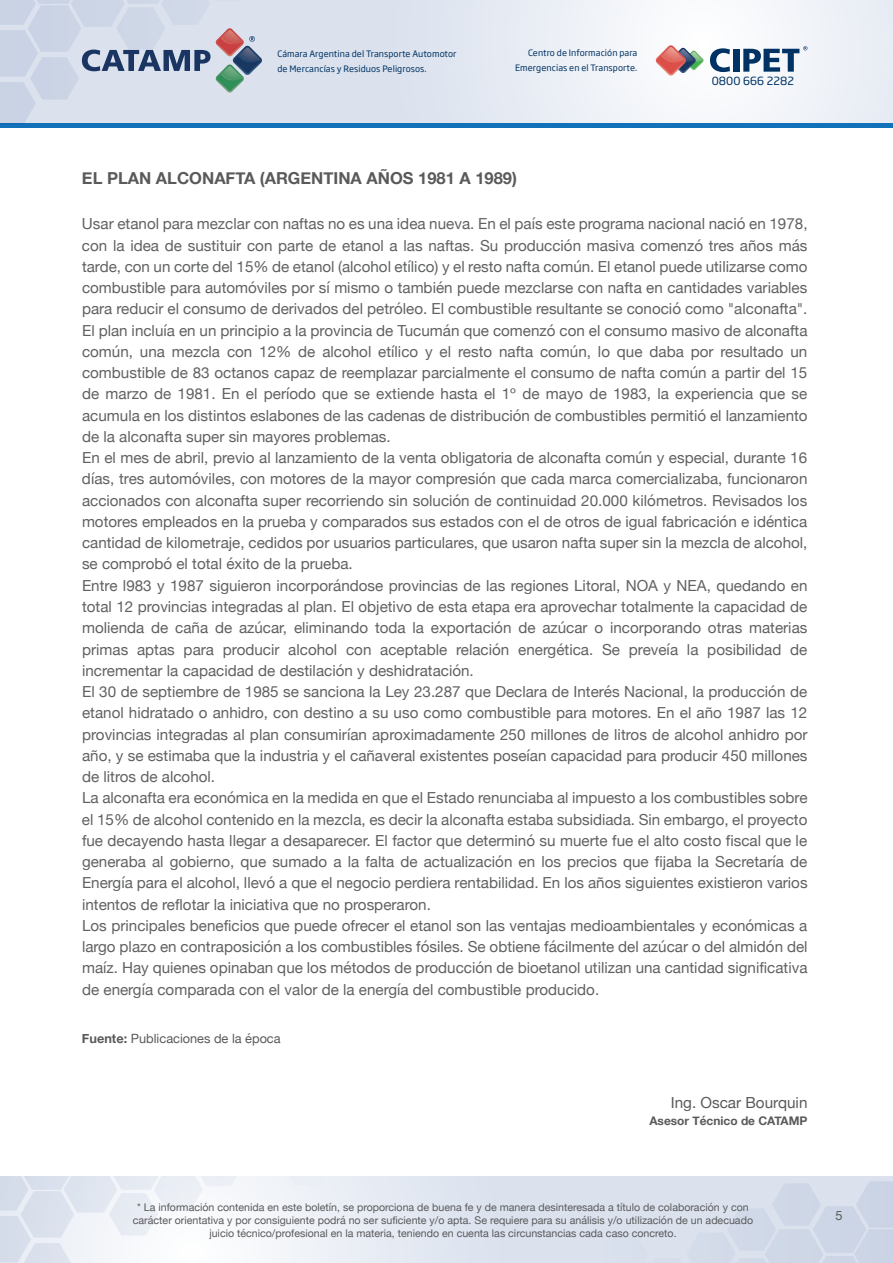
<style>
.page{position:relative;width:893px;height:1263px;background:#fff}
.page>*{position:absolute;margin:0;border:0;box-sizing:border-box;transform-origin:0 0}
.t1{font:700 16.5px "Helvetica Neue";color:#5a5a5c}
.t2{font:15.3px "Helvetica Neue";color:#5a5a5c}
.t3{font:15.15px/21.3px "Helvetica Neue";color:#606161}
.t4{font:12.75px "Helvetica Neue";color:#5a5a5c}
.t5{font:12.75px "Helvetica Neue";color:#5b5b5d}
.t6{font:700 11.85px "Helvetica Neue";color:#5a5a5c}
.t7{font:11.1px "Soho Gothic Pro";letter-spacing:.01em;color:#003263}
.t8{font:10.65px/12.8px "Helvetica Neue";color:#5a5a5c;text-align:center}
.t9{font:8.7px/15.1px "Soho Gothic Pro";letter-spacing:.01em;color:#003263;text-align:right}
.s1{font-weight:700}
</style>
<div class="page">
<svg style="left:331px;top:1177px;width:268px;height:86px;background:#e0e6f0"></svg>
<svg style="left:0;top:1177px;width:331px;height:86px"></svg>
<svg style="left:599px;top:1177px;width:294px;height:86px;background:#d5ddea"></svg>
<svg style="left:338px;top:0;width:555px;height:124px"></svg>
<svg style="left:655px;top:45px;width:49px;height:31px"></svg>
<svg style="left:710px;top:48px;width:20px;height:24px"></svg>
<div style="left:733px;top:49px;width:6px;height:23px;background:#003263"></div>
<svg style="left:743px;top:46px;width:64px;height:26px"></svg>
<hr style="left:0;top:124px;width:893px;height:4px;background:#1172ba">
<svg style="left:0;top:0;width:338px;height:124px;background:#cad3e1"></svg>
<p class="t9" style="left:277px;top:46px;width:181px;text-align:left">Cámara Argentina del Transporte Automotor de Mercancías y Residuos Peligrosos.</p>
<p class="t9" style="left:515px;top:45px;width:124px">Centro de Información para<br>Emergencias en el Transporte.</p>
<p class="t7" style="left:712px;top:72px;width:84px">0800 666 2282</p>
<p class="t1" style="left:82px;top:165px;width:436px">EL PLAN ALCONAFTA (ARGENTINA AÑOS 1981 A 1989)</p>
<p class="t3" style="left:82px;top:214px;width:727px">Usar etanol para mezclar con naftas no es una idea nueva. En el país este programa nacional nació en 1978, con la idea de sustituir con parte de etanol a las naftas. Su producción masiva comenzó tres años más tarde, con un corte del 15% de etanol (alcohol etílico) y el resto nafta común. El etanol puede utilizarse como combustible para automóviles por sí mismo o también puede mezclarse con nafta en cantidades variables para reducir el consumo de derivados del petróleo. El combustible resultante se conoció como "alconafta".<br>El plan incluía en un principio a la provincia de Tucumán que comenzó con el consumo masivo de alconafta común, una mezcla con 12% de alcohol etílico y el resto nafta común, lo que daba por resultado un combustible de 83 octanos capaz de reemplazar parcialmente el consumo de nafta común a partir del 15 de marzo de 1981. En el período que se extiende hasta el 1º de mayo de 1983, la experiencia que se acumula en los distintos eslabones de las cadenas de distribución de combustibles permitió el lanzamiento de la alconafta super sin mayores problemas.<br>En el mes de abril, previo al lanzamiento de la venta obligatoria de alconafta común y especial, durante 16 días, tres automóviles, con motores de la mayor compresión que cada marca comercializaba, funcionaron accionados con alconafta super recorriendo sin solución de continuidad 20.000 kilómetros. Revisados los motores empleados en la prueba y comparados sus estados con el de otros de igual fabricación e idéntica cantidad de kilometraje, cedidos por usuarios particulares, que usaron nafta super sin la mezcla de alcohol, se comprobó el total éxito de la prueba.<br>Entre l983 y 1987 siguieron incorporándose provincias de las regiones Litoral, NOA y NEA, quedando en total 12 provincias integradas al plan. El objetivo de esta etapa era aprovechar totalmente la capacidad de molienda de caña de azúcar, eliminando toda la exportación de azúcar o incorporando otras materias primas aptas para producir alcohol con aceptable relación energética. Se preveía la posibilidad de incrementar la capacidad de destilación y deshidratación.<br>El 30 de septiembre de 1985 se sanciona la Ley 23.287 que Declara de Interés Nacional, la producción de etanol hidratado o anhidro, con destino a su uso como combustible para motores. En el año 1987 las 12 provincias integradas al plan consumirían aproximadamente 250 millones de litros de alcohol anhidro por año, y se estimaba que la industria y el cañaveral existentes poseían capacidad para producir 450 millones de litros de alcohol.<br>La alconafta era económica en la medida en que el Estado renunciaba al impuesto a los combustibles sobre el 15% de alcohol contenido en la mezcla, es decir la alconafta estaba subsidiada. Sin embargo, el proyecto fue decayendo hasta llegar a desaparecer. El factor que determinó su muerte fue el alto costo fiscal que le generaba al gobierno, que sumado a la falta de actualización en los precios que fijaba la Secretaría de Energía para el alcohol, llevó a que el negocio perdiera rentabilidad. En los años siguientes existieron varios intentos de reflotar la iniciativa que no prosperaron.<br>Los principales beneficios que puede ofrecer el etanol son las ventajas medioambientales y económicas a largo plazo en contraposición a los combustibles fósiles. Se obtiene fácilmente del azúcar o del almidón del maíz. Hay quienes opinaban que los métodos de producción de bioetanol utilizan una cantidad significativa de energía comparada con el valor de la energía del combustible producido.</p>
<p class="t4" style="left:82px;top:1029px;width:200px"><span class="s1">Fuente:</span> Publicaciones de la época</p>
<p class="t2" style="left:671px;top:1091px;width:138px">Ing. Oscar Bourquin</p>
<p class="t6" style="left:649px;top:1111px;width:160px">Asesor Técnico de CATAMP</p>
<p class="t8" style="left:133px;top:1201px;width:622px">* La información contenida en este boletín, se proporciona de buena fe y de manera desinteresada a título de colaboración y con carácter orientativa y por consiguiente podrá no ser suficiente y/o apta. Se requiere para su análisis y/o utilización de un adecuado juicio técnico/profesional en la materia, teniendo en cuenta las circunstancias cada caso concreto.</p>
<p class="t5" style="left:836px;top:1206px;width:9px">5</p>
<p class="t5" style="left:836px;top:1206px;width:9px">6</p>
</div>
